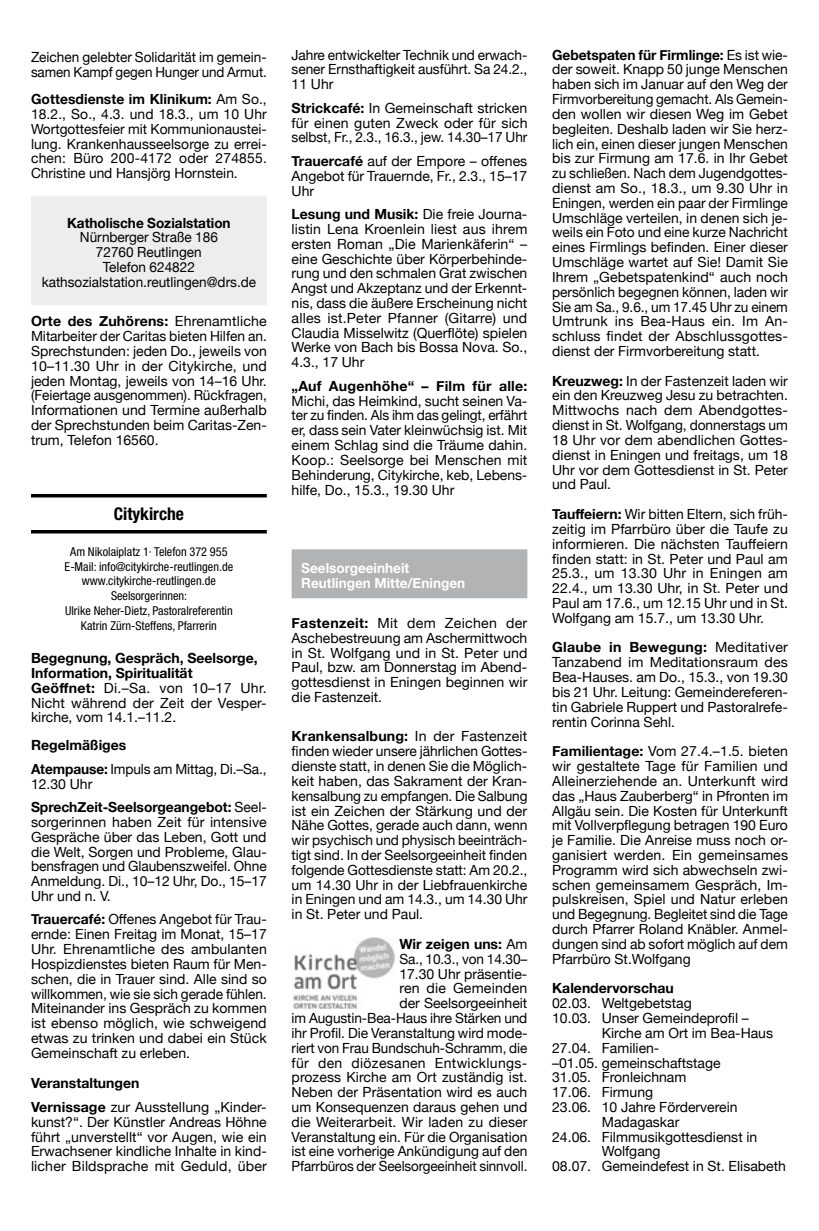
<style>
.page{position:relative;width:819px;height:1231px;background:#fff}
.page>*{position:absolute;margin:0;border:0;box-sizing:border-box;transform-origin:0 0}
.Headline_Balken_10pt{font:700 condensed 17.5px "Helvetica Neue";color:#000}
.Copy_Helv_Cond_8pt{font:14px/14.9px "Helvetica Neue";color:#000;text-align:justify}
.Subline_Helv_Con_8pt{font:700 14px "Helvetica Neue";color:#000}
.t1{font:700 14px/14.9px "Helvetica Neue";color:#fff}
.Copy_Helv_Cond_8pt-2{font:700 14px "Helvetica Neue";color:#000}
._3_4_Leerzeile{font:700 14px "Helvetica Neue";color:#000}
.Subline_Helv_Con_8pt-2{font:condensed 12.25px/14.9px "Helvetica Neue";color:#000;text-align:center}
.s1{font-weight:700}
</style>
<div class="page">
<hr style="left:31px;top:494px;width:236px;height:3px;background:#000">
<hr style="left:31px;top:530px;width:236px;height:3px;background:#000">
<div style="left:32px;top:197px;width:234px;height:107px;background:#eceded"></div>
<div style="left:31px;top:196px;width:236px;height:109px;border:2px solid #eceded"></div>
<div style="left:293px;top:551px;width:232px;height:45px;background:#b1b3b4"></div>
<div style="left:291px;top:549px;width:236px;height:49px;border:4px solid #b1b3b4"></div>
<img style="left:293px;top:937px;width:101px;height:70px">
<p class="Copy_Helv_Cond_8pt" style="left:31px;top:50px;width:237px">Zeichen gelebter Solidarität im gemein&shy;samen Kampf gegen Hunger und Armut.</p>
<p class="Copy_Helv_Cond_8pt" style="left:31px;top:92px;width:237px"><span class="s1">Gottesdienste im Klinikum:</span> Am So., 18.2., So., 4.3. und 18.3., um 10 Uhr Wortgottesfeier mit Kommunionaustei&shy;lung. Krankenhausseelsorge zu errei&shy;chen: Büro 200-4172 oder 274855.<br>Christine und Hansjörg Hornstein.</p>
<p class="Copy_Helv_Cond_8pt" style="left:42px;top:216px;width:216px;text-align:center"><span class="s1">Katholische Sozialstation<br></span>Nürnberger Straße 186<br>72760 Reutlingen<br>Telefon 624822 kathsozialstation.reutlingen@drs.de</p>
<p class="Copy_Helv_Cond_8pt" style="left:31px;top:315px;width:237px"><span class="s1">Orte des Zuhörens:</span> Ehrenamtliche Mitarbeiter der Caritas bieten Hilfen an.<br>Sprechstunden: jeden Do., jeweils von 10–11.30 Uhr in der Citykirche, und jeden Montag, jeweils von 14–16 Uhr. (Feiertage ausgenommen). Rückfragen, Informationen und Termine außerhalb der Sprechstunden beim Caritas-Zen&shy;trum, Telefon 16560.</p>
<p class="Headline_Balken_10pt" style="left:114px;top:503px;width:72px">Citykirche</p>
<p class="Subline_Helv_Con_8pt-2" style="left:70px;top:544px;width:159px">Am Nikolaiplatz 1· Telefon 372 955</p>
<p class="Subline_Helv_Con_8pt-2" style="left:65px;top:558px;width:170px">E-Mail: info@citykirche-reutlingen.de</p>
<p class="Subline_Helv_Con_8pt-2" style="left:82px;top:573px;width:135px">www.citykirche-reutlingen.de</p>
<p class="Subline_Helv_Con_8pt-2" style="left:65px;top:588px;width:169px">Seelsorgerinnen:<br>Ulrike Neher-Dietz, Pastoralreferentin</p>
<p class="Subline_Helv_Con_8pt-2" style="left:81px;top:618px;width:137px">Katrin Zürn-Steffens, Pfarrerin</p>
<p class="Subline_Helv_Con_8pt" style="left:31px;top:647px;width:228px">Begegnung, Gespräch, Seelsorge,</p>
<p class="Subline_Helv_Con_8pt" style="left:31px;top:661px;width:163px">Information, Spiritualität</p>
<p class="Copy_Helv_Cond_8pt" style="left:31px;top:681px;width:237px"><span class="s1">Geöffnet:</span> Di.–Sa. von 10–17 Uhr.<br>Nicht während der Zeit der Vesper&shy;kirche, vom 14.1.–11.2.</p>
<p class="Copy_Helv_Cond_8pt-2" style="left:31px;top:734px;width:97px">Regelmäßiges</p>
<p class="Copy_Helv_Cond_8pt" style="left:31px;top:762px;width:237px"><span class="s1">Atempause:</span> Impuls am Mittag, Di.–Sa.,<br>12.30 Uhr</p>
<p class="Copy_Helv_Cond_8pt" style="left:31px;top:800px;width:237px"><span class="s1">SprechZeit-Seelsorgeangebot:</span> Seel&shy;sorgerinnen haben Zeit für intensive Gespräche über das Leben, Gott und die Welt, Sorgen und Probleme, Glau&shy;bensfragen und Glaubenszweifel. Ohne Anmeldung. Di., 10–12 Uhr, Do., 15–17<br>Uhr und n. V.</p>
<p class="Copy_Helv_Cond_8pt" style="left:31px;top:912px;width:237px"><span class="s1">Trauercafé:</span> Offenes Angebot für Trau&shy;ernde: Einen Freitag im Monat, 15–17<br>Uhr. Ehrenamtliche des ambulanten Hospizdienstes bieten Raum für Men&shy;schen, die in Trauer sind. Alle sind so willkommen, wie sie sich gerade fühlen.<br>Miteinander ins Gespräch zu kommen ist ebenso möglich, wie schweigend etwas zu trinken und dabei ein Stück Gemeinschaft zu erleben.</p>
<p class="Copy_Helv_Cond_8pt-2" style="left:31px;top:1071px;width:110px">Veranstaltungen</p>
<p class="Copy_Helv_Cond_8pt" style="left:31px;top:1100px;width:237px"><span class="s1">Vernissage</span> zur Ausstellung „Kinder&shy;kunst?“. Der Künstler Andreas Höhne führt „unverstellt“ vor Augen, wie ein Erwachsener kindliche Inhalte in kind&shy;licher Bildsprache mit Geduld, über</p>
<p class="Copy_Helv_Cond_8pt" style="left:291px;top:48px;width:237px">Jahre entwickelter Technik und erwach&shy;sener Ernsthaftigkeit ausführt. Sa 24.2., 11 Uhr</p>
<p class="Copy_Helv_Cond_8pt" style="left:291px;top:101px;width:237px"><span class="s1">Strickcafé:</span> In Gemeinschaft stricken für einen guten Zweck oder für sich selbst, Fr., 2.3., 16.3., jew. 14.30–17 Uhr</p>
<p class="Copy_Helv_Cond_8pt" style="left:291px;top:154px;width:237px"><span class="s1">Trauercafé</span> auf der Empore – offenes Angebot für Trauernde, Fr., 2.3., 15–17<br>Uhr</p>
<p class="Copy_Helv_Cond_8pt" style="left:291px;top:207px;width:237px"><span class="s1">Lesung und Musik:</span> Die freie Journa&shy;listin Lena Kroenlein liest aus ihrem ersten Roman „Die Marienkäferin“ – eine Geschichte über Körperbehinde&shy;rung und den schmalen Grat zwischen Angst und Akzeptanz und der Erkennt&shy;nis, dass die äußere Erscheinung nicht alles ist.Peter Pfanner (Gitarre) und Claudia Misselwitz (Querflöte) spielen Werke von Bach bis Bossa Nova. So., 4.3., 17 Uhr</p>
<p class="Copy_Helv_Cond_8pt" style="left:291px;top:379px;width:237px"><span class="s1">„Auf Augenhöhe“ – Film für alle:<br></span>Michi, das Heimkind, sucht seinen Va&shy;ter zu finden. Als ihm das gelingt, erfährt er, dass sein Vater kleinwüchsig ist. Mit einem Schlag sind die Träume dahin.<br>Koop.: Seelsorge bei Menschen mit Behinderung, Citykirche, keb, Lebens&shy;hilfe, Do., 15.3., 19.30 Uhr</p>
<p class="t1" style="left:301px;top:561px;width:165px">Seelsorgeeinheit<br>Reutlingen Mitte/Eningen</p>
<p class="Copy_Helv_Cond_8pt" style="left:291px;top:616px;width:237px"><span class="s1">Fastenzeit:</span> Mit dem Zeichen der Aschebestreuung am Aschermittwoch in St. Wolfgang und in St. Peter und Paul, bzw. am Donnerstag im Abend&shy;gottesdienst in Eningen beginnen wir die Fastenzeit.</p>
<p class="Copy_Helv_Cond_8pt" style="left:291px;top:729px;width:237px"><span class="s1">Krankensalbung:</span> In der Fastenzeit finden wieder unsere jährlichen Gottes&shy;dienste statt, in denen Sie die Möglich&shy;keit haben, das Sakrament der Kran&shy;kensalbung zu empfangen. Die Salbung ist ein Zeichen der Stärkung und der Nähe Gottes, gerade auch dann, wenn wir psychisch und physisch beeinträch&shy;tigt sind. In der Seelsorgeeinheit finden folgende Gottesdienste statt: Am 20.2., um 14.30 Uhr in der Liebfrauenkirche in Eningen und am 14.3., um 14.30 Uhr in St. Peter und Paul.</p>
<p class="Copy_Helv_Cond_8pt" style="left:291px;top:937px;width:237px;text-align:right"><span class="s1">Wir zeigen uns:</span> Am<br>Sa., 10.3., von 14.30–<br>17.30 Uhr präsentie-<br>ren die Gemeinden<br>der Seelsorgeeinheit<br>im Augustin-Bea-Haus ihre Stärken und ihr Profil. Die Veranstaltung wird mode&shy;riert von Frau Bundschuh-Schramm, die für den diözesanen Entwicklungs&shy;prozess Kirche am Ort zuständig ist.<br>Neben der Präsentation wird es auch um Konsequenzen daraus gehen und die Weiterarbeit. Wir laden zu dieser<br>Veranstaltung ein. Für die Organisation ist eine vorherige Ankündigung auf den<br>Pfarrbüros der Seelsorgeeinheit sinnvoll.</p>
<p class="Copy_Helv_Cond_8pt" style="left:552px;top:48px;width:237px"><span class="s1">Gebetspaten für Firmlinge:</span> Es ist wie&shy;der soweit. Knapp 50 junge Menschen haben sich im Januar auf den Weg der Firmvorbereitung gemacht. Als Gemein&shy;den wollen wir diesen Weg im Gebet begleiten. Deshalb laden wir Sie herz&shy;lich ein, einen dieser jungen Menschen bis zur Firmung am 17.6. in Ihr Gebet zu schließen. Nach dem Jugendgottes&shy;dienst am So., 18.3., um 9.30 Uhr in Eningen, werden ein paar der Firmlinge Umschläge verteilen, in denen sich je&shy;weils ein Foto und eine kurze Nachricht eines Firmlings befinden. Einer dieser Umschläge wartet auf Sie! Damit Sie Ihrem „Gebetspatenkind“ auch noch persönlich begegnen können, laden wir Sie am Sa., 9.6., um 17.45 Uhr zu einem Umtrunk ins Bea-Haus ein. Im An&shy;schluss findet der Abschlussgottes&shy;dienst der Firmvorbereitung statt.</p>
<p class="Copy_Helv_Cond_8pt" style="left:552px;top:374px;width:237px"><span class="s1">Kreuzweg:</span> In der Fastenzeit laden wir ein den Kreuzweg Jesu zu betrachten.<br>Mittwochs nach dem Abendgottes&shy;dienst in St. Wolfgang, donnerstags um 18 Uhr vor dem abendlichen Gottes&shy;dienst in Eningen und freitags, um 18<br>Uhr vor dem Gottesdienst in St. Peter und Paul.</p>
<p class="Copy_Helv_Cond_8pt" style="left:552px;top:507px;width:237px"><span class="s1">Tauffeiern:</span> Wir bitten Eltern, sich früh&shy;zeitig im Pfarrbüro über die Taufe zu informieren. Die nächsten Tauffeiern finden statt: in St. Peter und Paul am 25.3., um 13.30 Uhr in Eningen am 22.4., um 13.30 Uhr, in St. Peter und Paul am 17.6., um 12.15 Uhr und in St.<br>Wolfgang am 15.7., um 13.30 Uhr.</p>
<p class="Copy_Helv_Cond_8pt" style="left:552px;top:640px;width:237px"><span class="s1">Glaube in Bewegung:</span> Meditativer Tanzabend im Meditationsraum des Bea-Hauses. am Do., 15.3., von 19.30 bis 21 Uhr. Leitung: Gemeindereferen&shy;tin Gabriele Ruppert und Pastoralrefe&shy;rentin Corinna Sehl.</p>
<p class="Copy_Helv_Cond_8pt" style="left:552px;top:744px;width:237px"><span class="s1">Familientage:</span> Vom 27.4.–1.5. bieten wir gestaltete Tage für Familien und Alleinerziehende an. Unterkunft wird das „Haus Zauberberg“ in Pfronten im Allgäu sein. Die Kosten für Unterkunft mit Vollverpflegung betragen 190 Euro je Familie. Die Anreise muss noch or&shy;ganisiert werden. Ein gemeinsames Programm wird sich abwechseln zwi&shy;schen gemeinsamem Gespräch, Im&shy;pulskreisen, Spiel und Natur erleben und Begegnung. Begleitet sind die Tage durch Pfarrer Roland Knäbler. Anmel&shy;dungen sind ab sofort möglich auf dem Pfarrbüro St.Wolfgang</p>
<p class="_3_4_Leerzeile" style="left:552px;top:977px;width:123px">Kalendervorschau</p>
<p class="Copy_Helv_Cond_8pt" style="left:552px;top:996px;width:141px">02.03. Weltgebetstag</p>
<p class="Copy_Helv_Cond_8pt" style="left:552px;top:1011px;width:198px">10.03. Unser Gemeindeprofil –</p>
<p class="Copy_Helv_Cond_8pt" style="left:601px;top:1026px;width:173px">Kirche am Ort im Bea-Haus</p>
<p class="Copy_Helv_Cond_8pt" style="left:552px;top:1040px;width:109px">27.04. Familien-</p>
<p class="Copy_Helv_Cond_8pt" style="left:552px;top:1055px;width:170px">–01.05. gemeinschaftstage</p>
<p class="Copy_Helv_Cond_8pt" style="left:552px;top:1070px;width:136px">31.05. Fronleichnam</p>
<p class="Copy_Helv_Cond_8pt" style="left:552px;top:1085px;width:102px">17.06. Firmung</p>
<p class="Copy_Helv_Cond_8pt" style="left:552px;top:1100px;width:187px">23.06. 10 Jahre Förderverein</p>
<p class="Copy_Helv_Cond_8pt" style="left:601px;top:1115px;width:79px">Madagaskar</p>
<p class="Copy_Helv_Cond_8pt" style="left:601px;top:1129px;width:157px;text-indent:-50px">24.06. Filmmusikgottesdienst in<br>Wolfgang</p>
<p class="Copy_Helv_Cond_8pt" style="left:552px;top:1159px;width:235px">08.07. Gemeindefest in St. Elisabeth</p>
</div>
